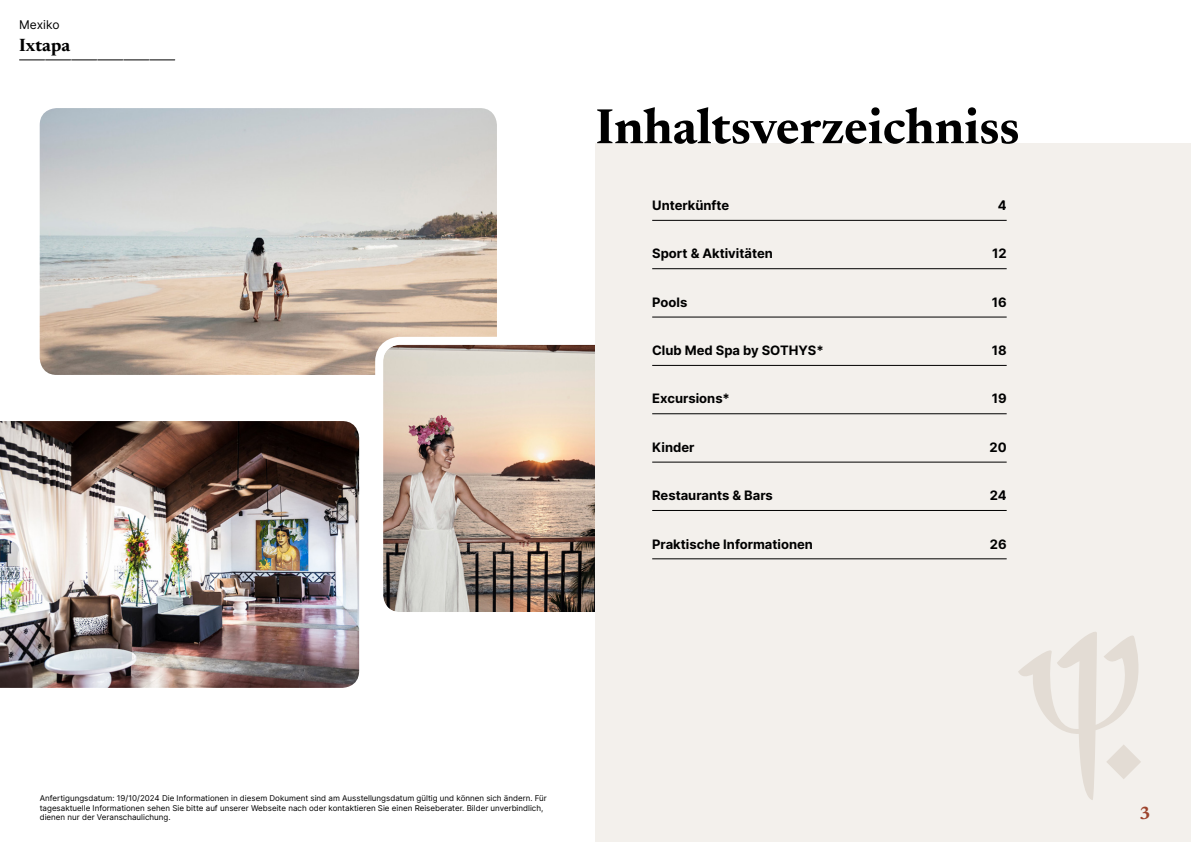
<style>
.page{position:relative;width:1191px;height:842px;background:#fff}
.page>*{position:absolute;margin:0;border:0;box-sizing:border-box;transform-origin:0 0}
.t1{font:700 50px "Newsreader 24 pt";color:#000}
.t2{font:700 18px "Newsreader 24 pt";color:#000}
.t3{font:700 18px "Newsreader 24 pt";color:#9d432c}
.t4{font:700 13px "Inter";color:#000}
.t5{font:12px "Inter";color:#000}
.t6{font:8px/9.6px "Inter";color:#000}
</style>
<div class="page">
<img style="left:40px;top:108px;width:457px;height:267px">
<img style="left:0;top:421px;width:359px;height:267px">
<img style="left:371px;top:333px;width:224px;height:279px">
<svg style="left:20px;top:60px;width:155px;height:1px"></svg>
<div style="left:595px;top:143px;width:596px;height:699px;background:#f3f0ec"></div>
<svg style="left:1018px;top:632px;width:123px;height:168px"></svg>
<hr style="left:652px;top:220px;width:354px;height:1px;background:#000">
<hr style="left:652px;top:268px;width:354px;height:1px;background:#000">
<hr style="left:652px;top:317px;width:354px;height:1px;background:#000">
<hr style="left:652px;top:365px;width:354px;height:1px;background:#000">
<hr style="left:652px;top:413px;width:354px;height:1px;background:#000">
<hr style="left:652px;top:462px;width:354px;height:1px;background:#000">
<hr style="left:652px;top:510px;width:354px;height:1px;background:#000">
<hr style="left:652px;top:558px;width:354px;height:1px;background:#000">
<h3 class="t5" style="left:19px;top:15px;width:42px">Mexiko</h3>
<h2 class="t2" style="left:19px;top:32px;width:52px">Ixtapa</h2>
<h1 class="t1" style="left:595px;top:91px;width:425px">Inhaltsverzeichniss</h1>
<h3 class="t4" style="left:652px;top:196px;width:79px">Unterkünfte</h3>
<h3 class="t4" style="left:997px;top:196px;width:10px">4</h3>
<h3 class="t4" style="left:652px;top:244px;width:122px">Sport &amp; Aktivitäten</h3>
<h3 class="t4" style="left:992px;top:244px;width:16px">12</h3>
<h3 class="t4" style="left:652px;top:293px;width:37px">Pools</h3>
<h3 class="t4" style="left:991px;top:293px;width:16px">16</h3>
<h3 class="t4" style="left:652px;top:341px;width:173px">Club Med Spa by SOTHYS*</h3>
<h3 class="t4" style="left:991px;top:341px;width:16px">18</h3>
<h3 class="t4" style="left:652px;top:389px;width:79px">Excursions*</h3>
<h3 class="t4" style="left:991px;top:389px;width:16px">19</h3>
<h3 class="t4" style="left:652px;top:438px;width:44px">Kinder</h3>
<h3 class="t4" style="left:989px;top:438px;width:19px">20</h3>
<h3 class="t4" style="left:652px;top:486px;width:122px">Restaurants &amp; Bars</h3>
<h3 class="t4" style="left:990px;top:486px;width:18px">24</h3>
<h3 class="t4" style="left:652px;top:534px;width:162px">Praktische Informationen</h3>
<h3 class="t4" style="left:990px;top:534px;width:18px">26</h3>
<p class="t6" style="left:40px;top:793px;width:509px">Anfertigungsdatum: 19/10/2024 Die Informationen in diesem Dokument sind am Ausstellungsdatum gültig und können sich ändern. Für tagesaktuelle Informationen sehen Sie bitte auf unserer Webseite nach oder kontaktieren Sie einen Reiseberater. Bilder unverbindlich, dienen nur der Veranschaulichung.</p>
<h2 class="t3" style="left:1139px;top:800px;width:13px">3</h2>
</div>
